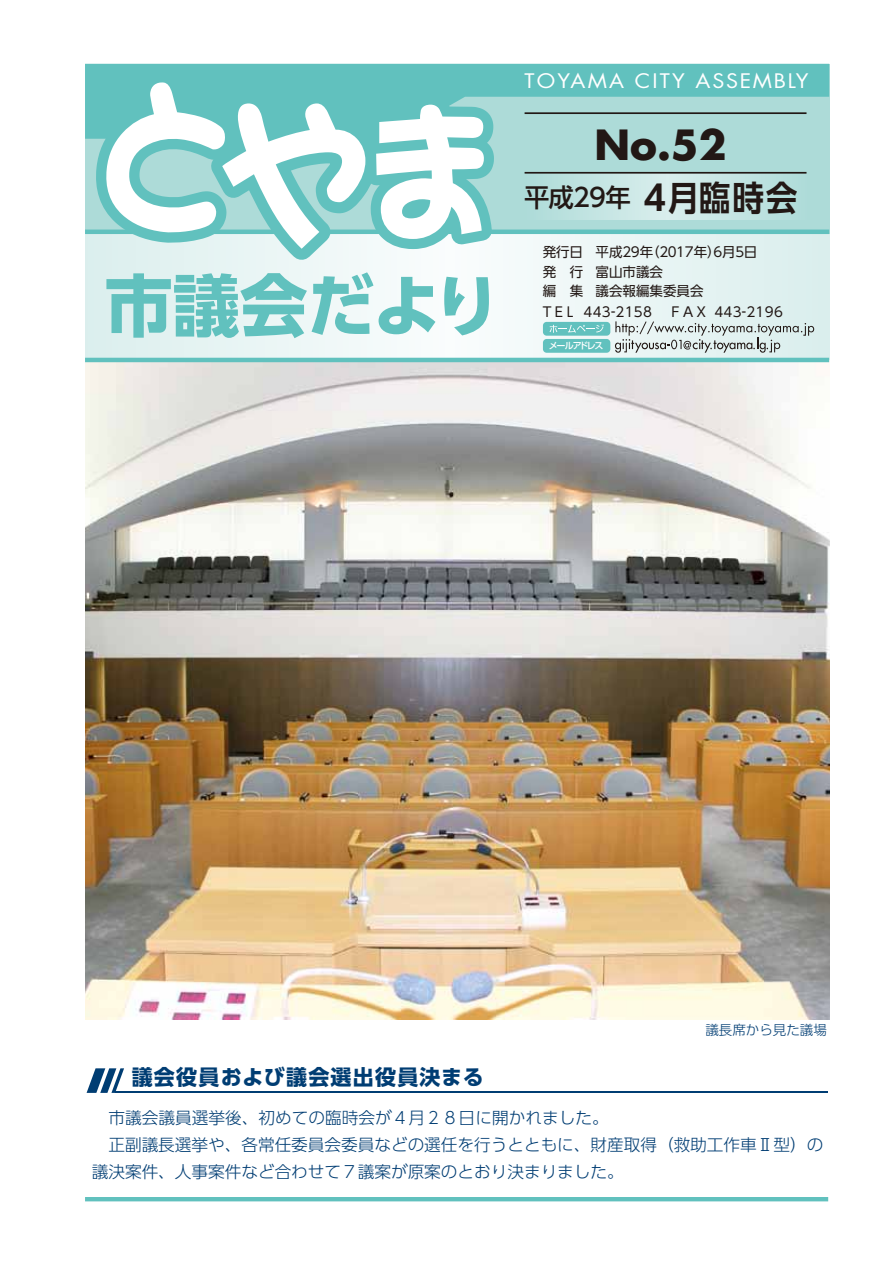
<style>
.page{position:relative;width:893px;height:1263px;background:#fff}
.page>*{position:absolute;margin:0;border:0;box-sizing:border-box;transform-origin:0 0}
.t1{font:700 67.5px "UD Shin Go Pro";letter-spacing:-.005em;color:#61c1be}
.t2{font:700 40.5px "Futura";color:#221815}
.t3{font:500 25.35px "UD Shin Go Pro";letter-spacing:-.03em;color:#221815}
.t4{font:700 21px "UD Shin Go Pro";letter-spacing:.06em;color:#003d73}
.t5{font:19.5px "Futura";letter-spacing:.08em;color:#fff;scale:1.1 1}
.t6{font:300 16.5px/27px "UD Shin Go Pro";letter-spacing:-.005em;color:#003d73}
.t7{font:13.5px/19.5px "UD Shin Go Pro";color:#221815}
.t8{font:300 13.5px "UD Shin Go Pro";color:#003d73}
.t9{font:500 9px "UD Shin Go Pro";letter-spacing:-.14em;color:#fff}
.s1{font-family:"UD Shin Go Pro De";font-weight:700;font-size:34.5px}
</style>
<div class="page">
<img style="left:85px;top:362px;width:744px;height:657px">
<svg style="left:85px;top:234px;width:744px;height:124px"></svg>
<div style="left:85px;top:64px;width:744px;height:169px;background:#addbd8"></div>
<svg style="left:504px;top:64px;width:325px;height:50px;fill:#61c1be"></svg>
<hr style="left:525px;top:112px;width:281px;height:2px;background:#221815">
<svg style="left:558px;top:173px;width:249px;height:47px"></svg>
<hr style="left:525px;top:172px;width:281px;height:2px;background:#221815">
<div style="left:543px;top:322px;width:67px;height:14px;background:#61c1be;border-radius:4px"></div>
<div style="left:543px;top:339px;width:67px;height:14px;background:#61c1be;border-radius:4px"></div>
<hr style="left:85px;top:358px;width:744px;height:4px;background:#61c1be">
<hr style="left:85px;top:230px;width:744px;height:4px;background:#61c1be">
<hr style="left:85px;top:1197px;width:743px;height:4px;background:#61c1be">
<svg style="left:85px;top:63px;width:419px;height:216px"></svg>
<svg style="left:549px;top:324px;width:55px;height:9px"></svg>
<svg style="left:615px;top:321px;width:199px;height:32px"></svg>
<svg style="left:87px;top:1068px;width:37px;height:25px"></svg>
<hr style="left:115px;top:1092px;width:713px;height:1px;background:#003d73">
<p class="t5" style="left:525px;top:67px;width:260px">TOYAMA CITY ASSEMBLY</p>
<h2 class="t2" style="left:594px;top:116px;width:134px">No.52</h2>
<h1 class="t1" style="left:105px;top:250px;width:397px">市議会だより</h1>
<h3 class="t3" style="left:524px;top:177px;width:275px">平成29年 <span class="s1">4月臨時会</span></h3>
<p class="t7" style="left:543px;top:242px;width:42px;text-align:justify">発行日発　行編　集</p>
<p class="t7" style="left:596px;top:242px;width:163px">平成２9年（２０１7年）6月５日富山市議会<br>議会報編集委員会</p>
<p class="t7" style="left:543px;top:302px;width:111px">T E L 443-2158</p>
<p class="t7" style="left:671px;top:302px;width:113px">F A X 443-2196</p>
<p class="t9" style="left:549px;top:339px;width:56px">メールアドレス</p>
<p class="t8" style="left:705px;top:1019px;width:123px">議長席から見た議場</p>
<p class="t4" style="left:132px;top:1060px;width:354px">議会役員および議会選出役員決まる</p>
<p class="t6" style="left:92px;top:1103px;width:733px">　市議会議員選挙後、初めての臨時会が４月２８日に開かれました。<br>　正副議長選挙や、各常任委員会委員などの選任を行うとともに、財産取得（救助工作車Ⅱ型）の議決案件、人事案件など合わせて７議案が原案のとおり決まりました。</p>
</div>
